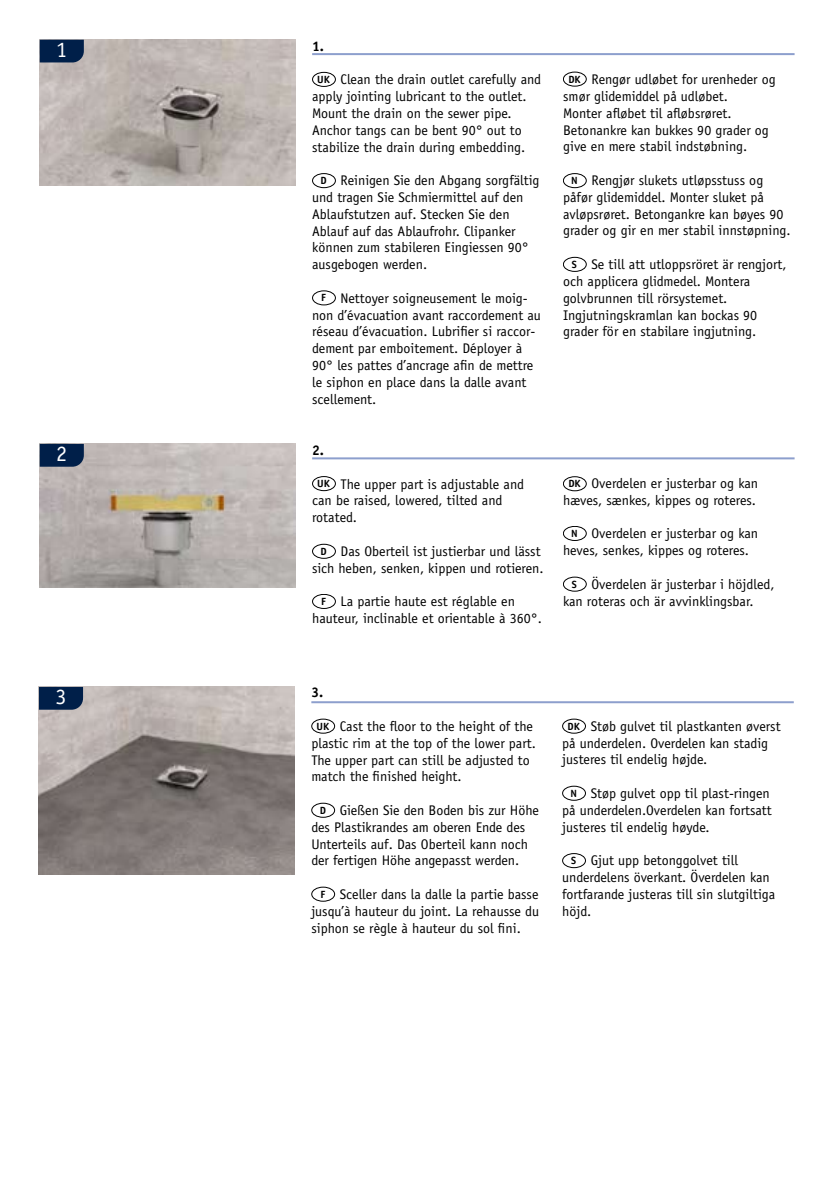
<style>
.page{position:relative;width:840px;height:1191px;background:#fff}
.page>*{position:absolute;margin:0;border:0;box-sizing:border-box;transform-origin:0 0}
.t1{font:22px "Officina Sans";color:#fff}
.t2{font:14px/16.8px "Officina Sans";color:#000}
.t3{font:700 14px "Officina Sans";color:#000}
.t4{font:700 10.4px "Officina Sans";color:#000}
</style>
<div class="page">
<img style="left:40px;top:40px;width:255px;height:145px">
<hr style="left:312px;top:53px;width:482px;height:2px;background:#8d9fcd">
<svg style="left:40px;top:40px;width:44px;height:22px"></svg>
<hr style="left:312px;top:457px;width:482px;height:2px;background:#8d9fcd">
<img style="left:40px;top:444px;width:255px;height:143px">
<svg style="left:40px;top:444px;width:44px;height:23px"></svg>
<div style="left:312px;top:72px;width:23px;height:15px;border:1px solid #000;border-radius:50%"></div>
<div style="left:562px;top:72px;width:24px;height:15px;border:1px solid #000;border-radius:50%"></div>
<div style="left:312px;top:173px;width:23px;height:15px;border:1px solid #000;border-radius:50%"></div>
<div style="left:312px;top:290px;width:23px;height:15px;border:1px solid #000;border-radius:50%"></div>
<div style="left:562px;top:173px;width:24px;height:15px;border:1px solid #000;border-radius:50%"></div>
<div style="left:562px;top:257px;width:24px;height:15px;border:1px solid #000;border-radius:50%"></div>
<div style="left:312px;top:476px;width:23px;height:15px;border:1px solid #000;border-radius:50%"></div>
<div style="left:562px;top:476px;width:24px;height:15px;border:1px solid #000;border-radius:50%"></div>
<div style="left:312px;top:544px;width:23px;height:15px;border:1px solid #000;border-radius:50%"></div>
<div style="left:312px;top:594px;width:23px;height:15px;border:1px solid #000;border-radius:50%"></div>
<div style="left:562px;top:526px;width:24px;height:15px;border:1px solid #000;border-radius:50%"></div>
<div style="left:562px;top:577px;width:24px;height:14px;border:1px solid #000;border-radius:50%"></div>
<hr style="left:311px;top:701px;width:482px;height:2px;background:#8d9fcd">
<img style="left:39px;top:687px;width:255px;height:187px">
<svg style="left:39px;top:687px;width:44px;height:22px"></svg>
<div style="left:311px;top:718px;width:24px;height:15px;border:1px solid #000;border-radius:50%"></div>
<div style="left:311px;top:803px;width:24px;height:14px;border:1px solid #000;border-radius:50%"></div>
<div style="left:311px;top:886px;width:24px;height:15px;border:1px solid #000;border-radius:50%"></div>
<div style="left:562px;top:718px;width:23px;height:15px;border:1px solid #000;border-radius:50%"></div>
<div style="left:562px;top:786px;width:23px;height:14px;border:1px solid #000;border-radius:50%"></div>
<div style="left:562px;top:853px;width:23px;height:15px;border:1px solid #000;border-radius:50%"></div>
<h1 class="t1" style="left:56px;top:37px;width:12px">1</h1>
<p class="t3" style="left:312px;top:37px;width:13px">1.</p>
<p class="t2" style="left:312px;top:71px;width:230px;text-indent:28px">Clean the drain outlet carefully and apply jointing lubricant to the outlet.<br>Mount the drain on the sewer pipe.<br>Anchor tangs can be bent 90° out to stabilize the drain during embedding.</p>
<p class="t2" style="left:312px;top:172px;width:229px;text-indent:28px">Reinigen Sie den Abgang sorgfältig und tragen Sie Schmiermittel auf den Ablaufstutzen auf. Stecken Sie den Ablauf auf das Ablaufrohr. Clipanker können zum stabileren Eingiessen 90° ausgebogen werden.</p>
<p class="t2" style="left:312px;top:290px;width:230px;text-indent:28px">Nettoyer soigneusement le moig&shy;non d’évacuation avant raccordement au réseau d’évacuation. Lubrifier si raccor&shy;dement par emboitement. Déployer à 90° les pattes d’ancrage afin de mettre le siphon en place dans la dalle avant scellement.</p>
<p class="t2" style="left:562px;top:71px;width:214px;text-indent:28px">Rengør udløbet for urenheder og smør glidemiddel på udløbet.<br>Monter afløbet til afløbsrøret.<br>Betonankre kan bukkes 90 grader og give en mere stabil indstøbning.</p>
<p class="t2" style="left:562px;top:172px;width:229px;text-indent:28px">Rengjør slukets utløpsstuss og påfør glidemiddel. Monter sluket på avløpsrøret. Betongankre kan bøyes 90 grader og gir en mer stabil innstøpning.</p>
<p class="t2" style="left:562px;top:256px;width:225px;text-indent:28px">Se till att utloppsröret är rengjort, och applicera glidmedel. Montera golvbrunnen till rörsystemet.<br>Ingjutningskramlan kan bockas 90 grader för en stabilare ingjutning.</p>
<p class="t4" style="left:317px;top:73px;width:14px">UK</p>
<p class="t4" style="left:568px;top:73px;width:14px">DK</p>
<p class="t4" style="left:320px;top:174px;width:8px">D</p>
<p class="t4" style="left:571px;top:174px;width:8px">N</p>
<p class="t4" style="left:571px;top:258px;width:7px">S</p>
<p class="t4" style="left:321px;top:291px;width:6px">F</p>
<h1 class="t1" style="left:56px;top:441px;width:12px">2</h1>
<p class="t3" style="left:312px;top:441px;width:13px">2.</p>
<p class="t2" style="left:312px;top:475px;width:213px;text-indent:28px">The upper part is adjustable and can be raised, lowered, tilted and rotated.</p>
<p class="t2" style="left:312px;top:542px;width:233px;text-align:right">Das Oberteil ist justierbar und lässt<br>sich heben, senken, kippen und rotieren.</p>
<p class="t2" style="left:312px;top:593px;width:231px;text-align:center">La partie haute est réglable en<br>hauteur, inclinable et orientable à 360°.</p>
<p class="t2" style="left:562px;top:475px;width:196px;text-align:right">Overdelen er justerbar og kan hæves, sænkes, kippes og roteres.</p>
<p class="t2" style="left:562px;top:525px;width:196px;text-indent:28px">Overdelen er justerbar og kan heves, senkes, kippes og roteres.</p>
<p class="t2" style="left:562px;top:576px;width:213px;text-indent:28px">Överdelen är justerbar i höjdled, kan roteras och är avvinklingsbar.</p>
<p class="t4" style="left:317px;top:477px;width:14px">UK</p>
<p class="t4" style="left:568px;top:477px;width:14px">DK</p>
<p class="t4" style="left:571px;top:527px;width:8px">N</p>
<p class="t4" style="left:320px;top:545px;width:8px">D</p>
<p class="t4" style="left:571px;top:577px;width:7px">S</p>
<p class="t4" style="left:321px;top:595px;width:6px">F</p>
<h1 class="t1" style="left:55px;top:684px;width:12px">3</h1>
<p class="t3" style="left:311px;top:684px;width:13px">3.</p>
<p class="t2" style="left:311px;top:718px;width:226px;text-indent:28px">Cast the floor to the height of the plastic rim at the top of the lower part.<br>The upper part can still be adjusted to match the finished height.</p>
<p class="t2" style="left:311px;top:802px;width:229px;text-indent:28px">Gießen Sie den Boden bis zur Höhe des Plastikrandes am oberen Ende des Unterteils auf. Das Oberteil kann noch der fertigen Höhe angepasst werden.</p>
<p class="t2" style="left:311px;top:886px;width:229px;text-align:justify;text-indent:28px">Sceller dans la dalle la partie basse jusqu’à hauteur du joint. La rehausse du siphon se règle à hauteur du sol fini.</p>
<p class="t4" style="left:316px;top:719px;width:14px">UK</p>
<p class="t4" style="left:319px;top:803px;width:8px">D</p>
<p class="t4" style="left:320px;top:887px;width:6px">F</p>
<p class="t2" style="left:562px;top:717px;width:220px;text-indent:28px">Støb gulvet til plastkanten øverst på underdelen. Overdelen kan stadig justeres til endelig højde.</p>
<p class="t2" style="left:562px;top:785px;width:211px;text-indent:28px">Støp gulvet opp til plast-ringen på underdelen.Overdelen kan fortsatt justeres til endelig høyde.</p>
<p class="t2" style="left:562px;top:852px;width:214px;text-indent:28px">Gjut upp betonggolvet till underdelens överkant. Överdelen kan fortfarande justeras till sin slutgiltiga höjd.</p>
<p class="t4" style="left:567px;top:719px;width:14px">DK</p>
<p class="t4" style="left:570px;top:786px;width:8px">N</p>
<p class="t4" style="left:570px;top:854px;width:7px">S</p>
</div>
